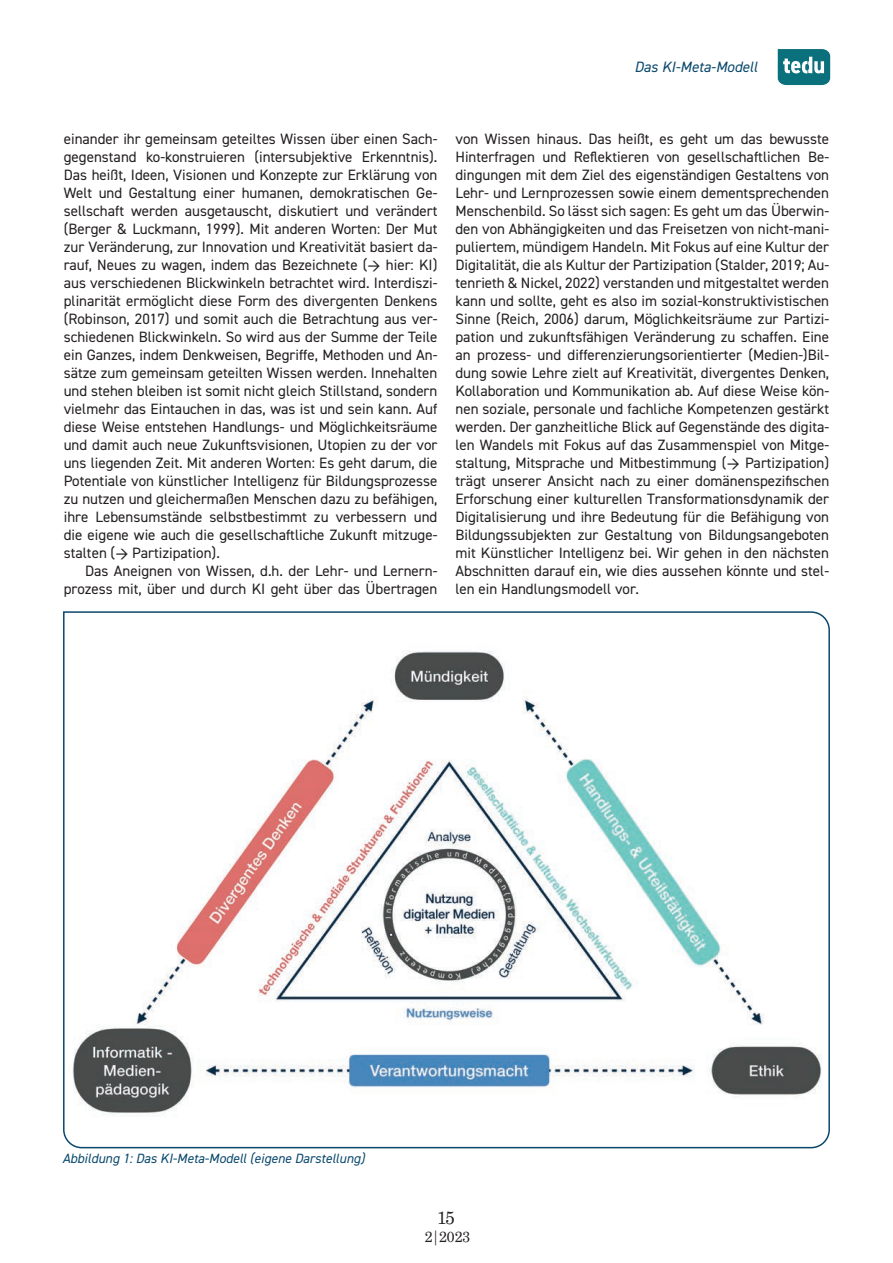
<style>
.page{position:relative;width:893px;height:1263px;background:#fff}
.page>*{position:absolute;margin:0;border:0;box-sizing:border-box;transform-origin:0 0}
.t1{font:18px "Grad";color:#231f20}
.t2{font:15px/18px "DIN2014";color:#231f20;text-align:justify}
.t3{font:italic 15px "DIN2014";color:#09486c}
.t4{font:15px "Grad";color:#231f20}
.t5{font:italic 13.5px "DIN2014";color:#09486c}
</style>
<div class="page">
<svg style="left:778px;top:49px;width:52px;height:36px;background:#3b8d96"></svg>
<svg style="left:63px;top:611px;width:767px;height:538px"></svg>
<p class="t3" style="left:634px;top:57px;width:125px">Das KI-Meta-Modell</p>
<p class="t2" style="left:64px;top:130px;width:375px">einander ihr gemeinsam geteiltes Wissen über einen Sach&shy;gegenstand ko-konstruieren (intersubjektive Erkenntnis).<br>Das heißt, Ideen, Visionen und Konzepte zur Erklärung von Welt und Gestaltung einer humanen, demokratischen Ge&shy;sellschaft werden ausgetauscht, diskutiert und verändert (Berger &amp; Luckmann, 1999). Mit anderen Worten: Der Mut zur Veränderung, zur Innovation und Kreativität basiert da&shy;rauf, Neues zu wagen, indem das Bezeichnete (→ hier: KI) aus verschiedenen Blickwinkeln betrachtet wird. Interdiszi&shy;plinarität ermöglicht diese Form des divergenten Denkens (Robinson, 2017) und somit auch die Betrachtung aus ver&shy;schiedenen Blickwinkeln. So wird aus der Summe der Teile ein Ganzes, indem Denkweisen, Begriffe, Methoden und An&shy;sätze zum gemeinsam geteilten Wissen werden. Innehalten und stehen bleiben ist somit nicht gleich Stillstand, sondern vielmehr das Eintauchen in das, was ist und sein kann. Auf diese Weise entstehen Handlungs- und Möglichkeitsräume und damit auch neue Zukunftsvisionen, Utopien zu der vor uns liegenden Zeit. Mit anderen Worten: Es geht darum, die Potentiale von künstlicher Intelligenz für Bildungsprozesse zu nutzen und gleichermaßen Menschen dazu zu befähigen, ihre Lebensumstände selbstbestimmt zu verbessern und die eigene wie auch die gesellschaftliche Zukunft mitzuge&shy;stalten (→ Partizipation).</p>
<p class="t2" style="left:64px;top:562px;width:375px;text-align:right">Das Aneignen von Wissen, d.h. der Lehr- und Lernern&shy;prozess mit, über und durch KI geht über das Übertragen</p>
<p class="t2" style="left:455px;top:130px;width:375px">von Wissen hinaus. Das heißt, es geht um das bewusste Hinterfragen und Reflektieren von gesellschaftlichen Be&shy;dingungen mit dem Ziel des eigenständigen Gestaltens von Lehr- und Lernprozessen sowie einem dementsprechenden Menschenbild. So lässt sich sagen: Es geht um das Überwin&shy;den von Abhängigkeiten und das Freisetzen von nicht-mani&shy;puliertem, mündigem Handeln. Mit Fokus auf eine Kultur der Digitalität, die als Kultur der Partizipation (Stalder, 2019; Au&shy;tenrieth &amp; Nickel, 2022) verstanden und mitgestaltet werden kann und sollte, geht es also im sozial-konstruktivistischen Sinne (Reich, 2006) darum, Möglichkeitsräume zur Partizi&shy;pation und zukunftsfähigen Veränderung zu schaffen. Eine an prozess- und differenzierungsorientierter (Medien-)Bil&shy;dung sowie Lehre zielt auf Kreativität, divergentes Denken, Kollaboration und Kommunikation ab. Auf diese Weise kön&shy;nen soziale, personale und fachliche Kompetenzen gestärkt werden. Der ganzheitliche Blick auf Gegenstände des digita&shy;len Wandels mit Fokus auf das Zusammenspiel von Mitge&shy;staltung, Mitsprache und Mitbestimmung (→ Partizipation) trägt unserer Ansicht nach zu einer domänenspezifischen Erforschung einer kulturellen Transformationsdynamik der Digitalisierung und ihre Bedeutung für die Befähigung von Bildungssubjekten zur Gestaltung von Bildungsangeboten mit Künstlicher Intelligenz bei. Wir gehen in den nächsten Abschnitten darauf ein, wie dies aussehen könnte und stel&shy;len ein Handlungsmodell vor.</p>
<p class="t5" style="left:62px;top:1149px;width:304px">Abbildung 1: Das KI-Meta-Modell (eigene Darstellung)</p>
<p class="t1" style="left:438px;top:1207px;width:18px">15</p>
<p class="t4" style="left:425px;top:1227px;width:47px">2|2023</p>
</div>
